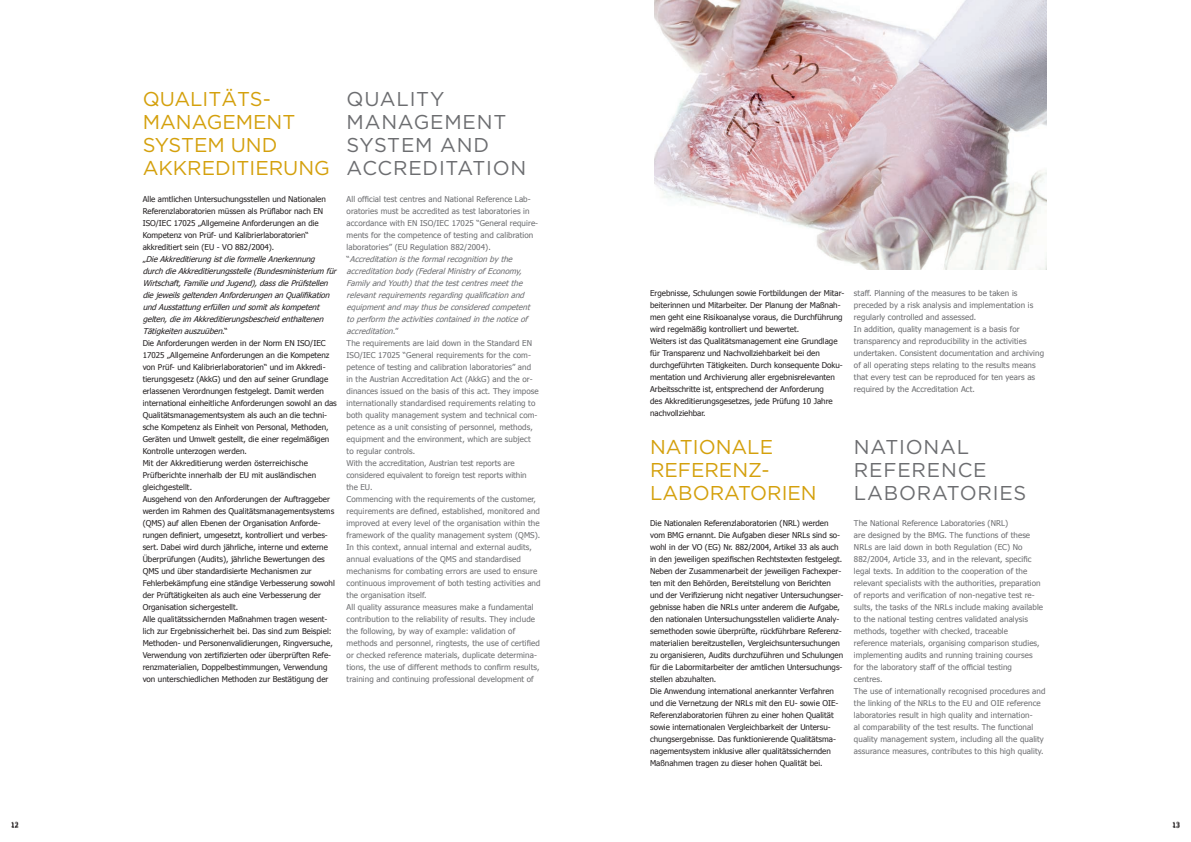
<style>
.page{position:relative;width:1191px;height:842px;background:#fff}
.page>*{position:absolute;margin:0;border:0;box-sizing:border-box;transform-origin:0 0}
.t1{font:20px/23px "Gotham";color:#d4a00c}
.t2{font:20px/23px "Gotham";letter-spacing:.04em;color:#6c6d70}
.t3{font:8px/12px "Tahoma";color:#231f20}
.t4{font:8px/12px "Tahoma";letter-spacing:.01em;color:#6c6d70}
.t5{font:7px "Tahoma";color:#231f20}
.s1{font-style:italic}
</style>
<div class="page">
<img style="left:654px;top:0;width:392px;height:269px">
<h1 class="t1" style="left:143px;top:87px;width:189px">QUALITÄTS-<br>MANAGEMENT<br>SYSTEM UND<br>AKKREDITIERUNG</h1>
<p class="t3" style="left:143px;top:192px;width:197px">Alle amtlichen Untersuchungsstellen und Nationalen Referenzlaboratorien müssen als Prüflabor nach EN ISO/IEC 17025 „Allgemeine Anforderungen an die Kompetenz von Prüf- und Kalibrierlaboratorien“ akkreditiert sein (EU - VO 882/2004).<br>„ <span class="s1">DieAkkreditierungistdieformelleAnerkennung durchdieAkkreditierungsstelle(Bundesministerium für Wirtschaft,FamilieundJugend),dassdiePrüfstellen diejeweilsgeltendenAnforderungenanQualifikation undAusstattungerfüllenundsomitalskompetent gelten,dieim Akkreditierungsbescheidenthaltenen Tätigkeitenauszuüben.</span>“<br>Die Anforderungen werden in der Norm EN ISO/IEC 17025 „Allgemeine Anforderungen an die Kompetenz von Prüf- und Kalibrierlaboratorien“ und im Akkredi&shy;tierungsgesetz (AkkG) und den auf seiner Grundlage erlassenen Verordnungen festgelegt. Damit werden international einheitliche Anforderungen sowohl an das Qualitätsmanagementsystem als auch an die techni&shy;sche Kompetenz als Einheit von Personal, Methoden, Geräten und Umwelt gestellt, die einer regelmäßigen Kontrolle unterzogen werden.<br>Mit der Akkreditierung werden österreichische Prüfberichte innerhalb der EU mit ausländischen gleichgestellt.<br>Ausgehend von den Anforderungen der Auftraggeber werden im Rahmen des Qualitätsmanagementsystems (QMS) auf allen Ebenen der Organisation Anforde&shy;rungen definiert, umgesetzt, kontrolliert und verbes&shy;sert. Dabei wird durch jährliche, interne und externe Überprüfungen (Audits), jährliche Bewertungen des QMS und über standardisierte Mechanismen zur Fehlerbekämpfung eine ständige Verbesserung sowohl der Prüftätigkeiten als auch eine Verbesserung der Organisation sichergestellt.<br>Alle qualitätssichernden Maßnahmen tragen wesent&shy;lich zur Ergebnissicherheit bei. Das sind zum Beispiel:<br>Methoden- und Personenvalidierungen, Ringversuche, Verwendung von zertifizierten oder überprüften Refe&shy;renzmaterialien, Doppelbestimmungen, Verwendung von unterschiedlichen Methoden zur Bestätigung der</p>
<h1 class="t2" style="left:346px;top:87px;width:181px">QUALITY<br>MANAGEMENT<br>SYSTEM AND<br>ACCREDITATION</h1>
<p class="t4" style="left:346px;top:192px;width:195px">All official test centres and National Reference Lab&shy;oratories must be accredited as test laboratories in accordance with EN ISO/IEC 17025 “General require&shy;ments for the competence of testing and calibration laboratories” (EU Regulation 882/2004).<br>“ <span class="s1">Accreditationistheformalrecognitionby the accreditationbody (FederalMinistry ofEconomy, Family andYouth)thatthetestcentresmeetthe relevantrequirementsregardingqualificationand equipmentandmay thusbeconsideredcompetent toperform theactivitiescontainedinthenoticeof accreditation.</span>”<br>The requirements are laid down in the Standard EN ISO/IEC 17025 “General requirements for the com&shy;petence of testing and calibration laboratories” and<br>in the Austrian Accreditation Act (AkkG) and the or&shy;dinances issued on the basis of this act. They impose internationally standardised requirements relating to both quality management system and technical com&shy;petence as a unit consisting of personnel, methods, equipment and the environment, which are subject<br>to regular controls.<br>With the accreditation, Austrian test reports are considered equivalent to foreign test reports within<br>the EU.<br>Commencing with the requirements of the customer, requirements are defined, established, monitored and improved at every level of the organisation within the framework of the quality management system (QMS).<br>In this context, annual internal and external audits, annual evaluations of the QMS and standardised mechanisms for combating errors are used to ensure continuous improvement of both testing activities and the organisation itself.<br>All quality assurance measures make a fundamental contribution to the reliability of results. They include the following, by way of example: validation of methods and personnel, ringtests, the use of certified or checked reference materials, duplicate determina&shy;tions, the use of different methods to confirm results, training and continuing professional development of</p>
<p class="t3" style="left:650px;top:287px;width:196px">Ergebnisse, Schulungen sowie Fortbildungen der Mitar&shy;beiterinnen und Mitarbeiter. Der Planung der Maßnah&shy;men geht eine Risikoanalyse voraus, die Durchführung wird regelmäßig kontrolliert und bewertet.<br>Weiters ist das Qualitätsmanagement eine Grundlage für Transparenz und Nachvollziehbarkeit bei den durchgeführten Tätigkeiten. Durch konsequente Doku&shy;mentation und Archivierung aller ergebnisrelevanten Arbeitsschritte ist, entsprechend der Anforderung<br>des Akkreditierungsgesetzes, jede Prüfung 10 Jahre nachvollziehbar.</p>
<h1 class="t1" style="left:650px;top:435px;width:168px">NATIONALE<br>REFERENZ-<br>LABORATORIEN</h1>
<p class="t3" style="left:650px;top:516px;width:195px">Die Nationalen Referenzlaboratorien (NRL) werden vom BMG ernannt. Die Aufgaben dieser NRLs sind so&shy;wohl in der VO (EG) Nr. 882/2004, Artikel 33 als auch in den jeweiligen spezifischen Rechtstexten festgelegt.<br>Neben der Zusammenarbeit der jeweiligen Fachexper&shy;ten mit den Behörden, Bereitstellung von Berichten und der Verifizierung nicht negativer Untersuchungser&shy;gebnisse haben die NRLs unter anderem die Aufgabe, den nationalen Untersuchungsstellen validierte Analy&shy;semethoden sowie überprüfte, rückführbare Referenz&shy;materialien bereitzustellen, Vergleichsuntersuchungen zu organisieren, Audits durchzuführen und Schulungen für die Labormitarbeiter der amtlichen Untersuchungs&shy;stellen abzuhalten.<br>Die Anwendung international anerkannter Verfahren und die Vernetzung der NRLs mit den EU- sowie OIE-Referenzlaboratorien führen zu einer hohen Qualität sowie internationalen Vergleichbarkeit der Untersu&shy;chungsergebnisse. Das funktionierende Qualitätsma&shy;nagementsystem inklusive aller qualitätssichernden Maßnahmen tragen zu dieser hohen Qualität bei.</p>
<p class="t4" style="left:854px;top:287px;width:192px">staff. Planning of the measures to be taken is preceded by a risk analysis and implementation is regularly controlled and assessed.<br>In addition, quality management is a basis for transparency and reproducibility in the activities undertaken. Consistent documentation and archiving of all operating steps relating to the results means that every test can be reproduced for ten years as required by the Accreditation Act.</p>
<h1 class="t2" style="left:854px;top:435px;width:174px">NATIONAL<br>REFERENCE<br>LABORATORIES</h1>
<p class="t4" style="left:854px;top:516px;width:193px">The National Reference Laboratories (NRL)<br>are designed by the BMG. The functions of these NRLs are laid down in both Regulation (EC) No 882/2004, Article 33, and in the relevant, specific legal texts. In addition to the cooperation of the relevant specialists with the authorities, preparation of reports and verification of non-negative test re&shy;sults, the tasks of the NRLs include making available to the national testing centres validated analysis methods, together with checked, traceable<br>reference materials, organising comparison studies, implementing audits and running training courses<br>for the laboratory staff of the official testing<br>centres.<br>The use of internationally recognised procedures and the linking of the NRLs to the EU and OIE reference laboratories result in high quality and internation-<br>al comparability of the test results. The functional quality management system, including all the quality assurance measures, contributes to this high quality.</p>
<p class="t5" style="left:11px;top:820px;width:9px">12</p>
<p class="t5" style="left:1172px;top:820px;width:9px">13</p>
</div>
